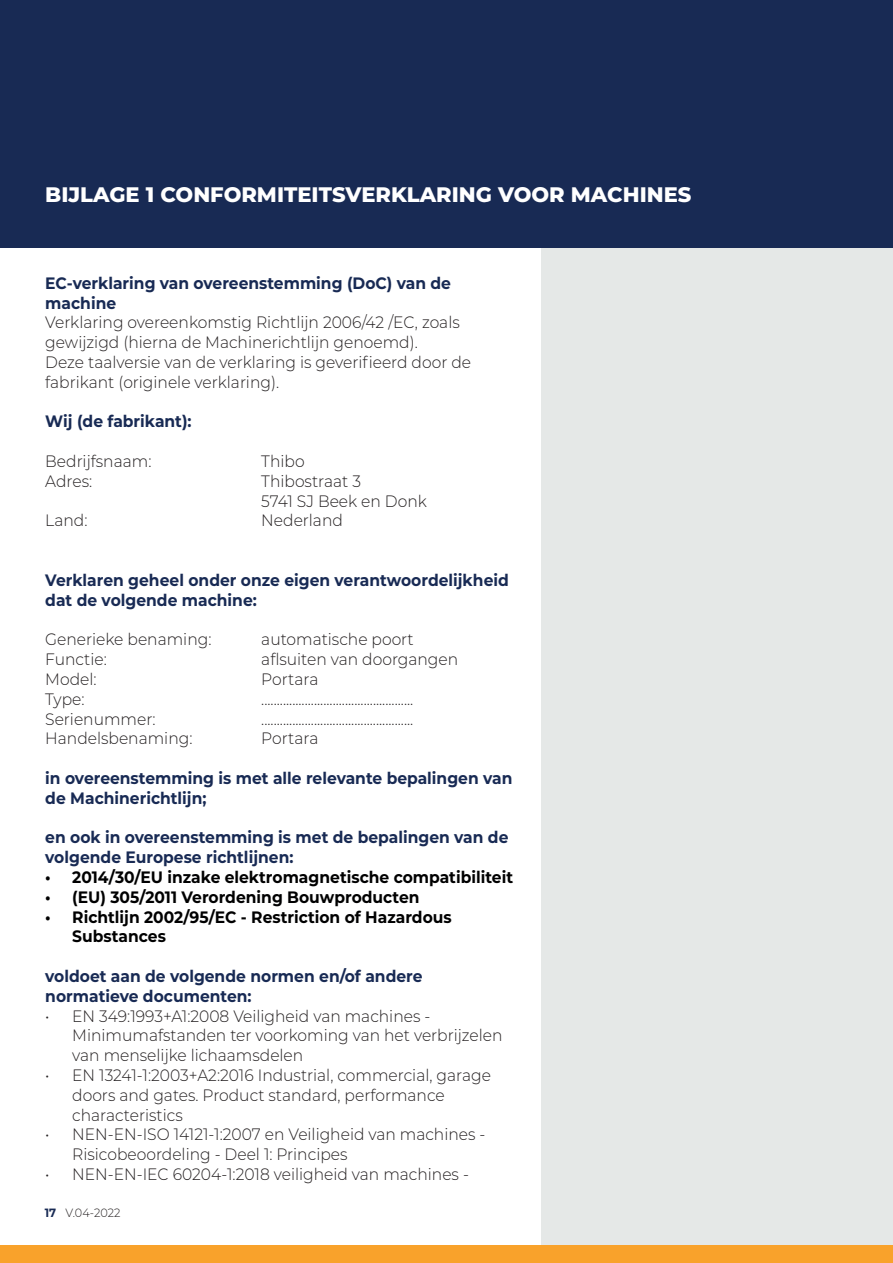
<style>
.page{position:relative;width:893px;height:1263px;background:#fff}
.page>*{position:absolute;margin:0;border:0;box-sizing:border-box;transform-origin:0 0}
.t1{font:800 21px "Montserrat";color:#fff}
.t2{font:300 16.5px/19.8px "Montserrat";color:#231f20;scale:.94 1}
.t3{font:700 16.5px/19.8px "Montserrat";color:#182a54;scale:.94 1}
.t4{font:700 16.5px/19.8px "Montserrat";color:#000001;scale:.94 1}
.t5{font:300 12px "Montserrat";color:#231f20;scale:.94 1}
.s1{font-weight:700;color:#182a54}
</style>
<div class="page">
<div style="left:0;top:1px;width:893px;height:247px;background:#182a54"></div>
<div style="left:541px;top:249px;width:352px;height:997px;background:#e5e8e7"></div>
<div style="left:0;top:1246px;width:893px;height:17px;background:#f9a22b"></div>
<p class="t1" style="left:45px;top:180px;width:648px">BIJLAGE 1 CONFORMITEITSVERKLARING VOOR MACHINES</p>
<p class="t3" style="left:45px;top:272px;width:433px">EC-verklaring van overeenstemming (DoC) van de machine</p>
<p class="t2" style="left:45px;top:312px;width:455px">Verklaring overeenkomstig Richtlijn 2006/42 /EC, zoals gewijzigd (hierna de Machinerichtlijn genoemd).<br>Deze taalversie van de verklaring is geverifieerd door de fabrikant (originele verklaring).</p>
<p class="t3" style="left:45px;top:411px;width:157px">Wij (de fabrikant):</p>
<p class="t2" style="left:45px;top:451px;width:114px">Bedrijfsnaam:</p>
<p class="t2" style="left:261px;top:451px;width:48px">Thibo</p>
<p class="t2" style="left:45px;top:471px;width:51px">Adres:</p>
<p class="t2" style="left:261px;top:471px;width:178px">Thibostraat 3<br>5741 SJ Beek en Donk</p>
<p class="t2" style="left:45px;top:510px;width:46px">Land:</p>
<p class="t2" style="left:261px;top:510px;width:88px">Nederland</p>
<p class="t3" style="left:45px;top:569px;width:495px">Verklaren geheel onder onze eigen verantwoordelijkheid dat de volgende machine:</p>
<p class="t2" style="left:45px;top:629px;width:178px">Generieke benaming:</p>
<p class="t2" style="left:261px;top:629px;width:164px">automatische poort</p>
<p class="t2" style="left:45px;top:649px;width:67px">Functie:</p>
<p class="t2" style="left:261px;top:649px;width:211px">aflsuiten van doorgangen</p>
<p class="t2" style="left:45px;top:669px;width:56px">Model:</p>
<p class="t2" style="left:261px;top:669px;width:62px">Portara</p>
<p class="t2" style="left:45px;top:688px;width:43px">Type:</p>
<p class="t2" style="left:261px;top:688px;width:163px">.................................................</p>
<p class="t2" style="left:45px;top:708px;width:119px">Serienummer:</p>
<p class="t2" style="left:261px;top:708px;width:163px">.................................................</p>
<p class="t2" style="left:45px;top:728px;width:158px">Handelsbenaming:</p>
<p class="t2" style="left:261px;top:728px;width:62px">Portara</p>
<p class="t3" style="left:45px;top:767px;width:498px">in overeenstemming is met alle relevante bepalingen van de Machinerichtlijn;</p>
<p class="t3" style="left:45px;top:827px;width:494px">en ook in overeenstemming is met de bepalingen van de volgende Europese richtlijnen:</p>
<p class="t4" style="left:45px;top:866px;width:499px">• 2014/30/EU inzake elektromagnetische compatibiliteit</p>
<p class="t4" style="left:45px;top:886px;width:400px">• (EU) 305/2011 Verordening Bouwproducten</p>
<p class="t4" style="left:72px;top:906px;width:405px;text-indent:-27px">• Richtlijn 2002/95/EC - Restriction of Hazardous<br>Substances</p>
<p class="t3" style="left:45px;top:965px;width:403px">voldoet aan de volgende normen en/of andere normatieve documenten:</p>
<p class="t2" style="left:72px;top:1005px;width:459px;text-indent:-27px">• EN 349:1993+A1:2008 Veiligheid van machines -<br>Minimumafstanden ter voorkoming van het verbrijzelen van menselijke lichaamsdelen</p>
<p class="t2" style="left:72px;top:1065px;width:447px;text-indent:-27px">• EN 13241-1:2003+A2:2016 Industrial, commercial, garage doors and gates. Product standard, performance characteristics</p>
<p class="t2" style="left:72px;top:1124px;width:441px;text-indent:-27px">• NEN-EN-ISO 14121-1:2007 en Veiligheid van machines -<br>Risicobeoordeling - Deel 1: Principes</p>
<p class="t2" style="left:45px;top:1164px;width:452px">• NEN-EN-IEC 60204-1:2018 veiligheid van machines -</p>
<p class="t5" style="left:45px;top:1204px;width:82px"><span class="s1">17</span> V.04-2022</p>
</div>
